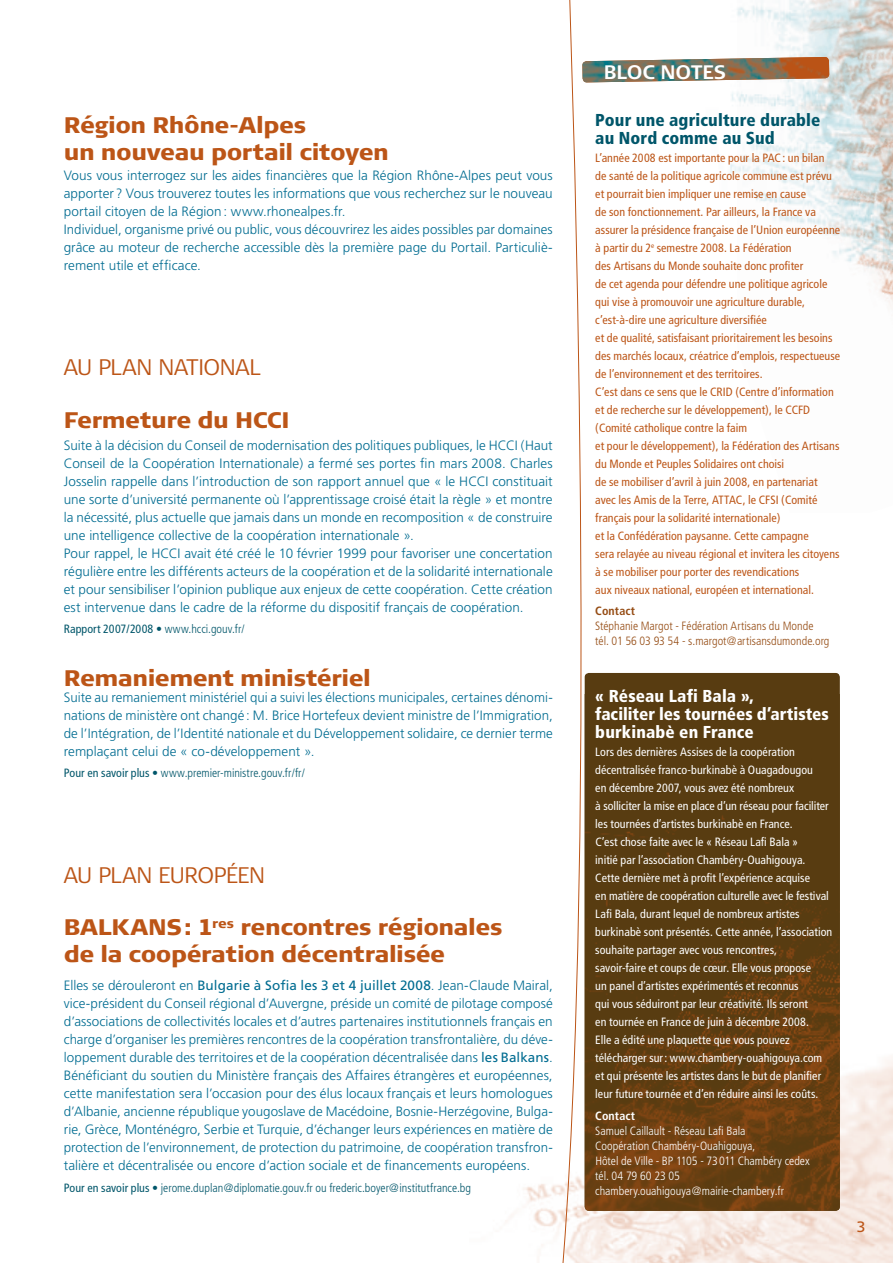
<style>
.page{position:relative;width:893px;height:1263px;background:#fff}
.page>*{position:absolute;margin:0;border:0;box-sizing:border-box;transform-origin:0 0}
.t1{font:900 22.5px/27px "Signa Column";letter-spacing:-.02em;color:#bc5517}
.t2{font:300 22.5px "Signa Column";letter-spacing:-.015em;color:#bc5517}
.t3{font:700 19.5px "Signa Column";letter-spacing:-.01em;color:#fff}
.t4{font:900 condensed 17.25px/18px "Frutiger";letter-spacing:.005em;color:#fff}
.t5{font:900 condensed 17.25px/18px "Frutiger";letter-spacing:.01em;color:#00566a}
.t6{font:300 13.5px/18px "Frutiger";letter-spacing:.005em;color:#006c91}
.t7{font:condensed 12px/18px "Frutiger";letter-spacing:.005em;color:#bc5517}
.t8{font:condensed 12px/18px "Frutiger";letter-spacing:.005em;color:#fff}
.t9{font:300 condensed 12px/15px "Frutiger";color:#fff}
.t10{font:300 condensed 12px "Frutiger";color:#00566a}
.t11{font:300 condensed 12px/15px "Frutiger";color:#954c14}
.t12{font:condensed 12px "Frutiger";letter-spacing:.005em;color:#00566a}
.t13{font:700 condensed 12px "Frutiger";letter-spacing:.01em;color:#954c14}
.t14{font:700 condensed 12px "Frutiger";letter-spacing:.01em;color:#fff}
.s1{font-weight:300}
.s2{font-weight:400}
</style>
<div class="page">
<img style="left:730px;top:0;width:163px;height:307px">
<img style="left:506px;top:1059px;width:387px;height:204px">
<div style="left:585px;top:673px;width:255px;height:538px;background:#583c11;border-radius:4px"></div>
<img style="left:602px;top:766px;width:238px;height:445px">
<img style="left:602px;top:57px;width:227px;height:25px">
<svg style="left:559px;top:0;width:43px;height:1263px"></svg>
<svg style="left:858px;top:1222px;width:6px;height:10px"></svg>
<h1 class="t1" style="left:64px;top:111px;width:327px">Région Rhône-Alpes<br>un nouveau portail citoyen</h1>
<p class="t6" style="left:64px;top:167px;width:490px">Vous vous interrogez sur les aides financières que la Région Rhône-Alpes peut vous apporter ? Vous trouverez toutes les informations que vous recherchez sur le nouveau portail citoyen de la Région: www.rhonealpes.fr.<br>Individuel, organisme privé ou public, vous découvrirez les aides possibles par domaines grâce au moteur de recherche accessible dès la première page du Portail. Particuliè&shy;rement utile et efficace.</p>
<h1 class="t2" style="left:64px;top:354px;width:198px">AU PLAN NATIONAL</h1>
<h1 class="t1" style="left:64px;top:406px;width:227px">Fermeture du HCCI</h1>
<p class="t6" style="left:64px;top:437px;width:490px">Suite à la décision du Conseil de modernisation des politiques publiques, le HCCI (Haut Conseil de la Coopération Internationale) a fermé ses portes fin mars 2008. Charles Josselin rappelle dans l’introduction de son rapport annuel que « le HCCI constituait une sorte d’université permanente où l’apprentissage croisé était la règle » et montre la nécessité, plus actuelle que jamais dans un monde en recomposition « de construire une intelligence collective de la coopération internationale ».<br>Pour rappel, le HCCI avait été créé le 10 février 1999 pour favoriser une concertation régulière entre les différents acteurs de la coopération et de la solidarité internationale et pour sensibiliser l’opinion publique aux enjeux de cette coopération. Cette création est intervenue dans le cadre de la réforme du dispositif français de coopération.</p>
<p class="t12" style="left:64px;top:622px;width:182px">Rapport 2007/2008 • <span class="s1">www.hcci.gouv.fr/</span></p>
<h1 class="t1" style="left:64px;top:664px;width:309px">Remaniement ministériel</h1>
<p class="t6" style="left:64px;top:689px;width:491px;text-align:justify">Suite au remaniement ministériel qui a suivi les élections municipales, certaines dénomi&shy;nations de ministère ont changé: M. Brice Hortefeux devient ministre de l’Immigration, de l’Intégration, de l’Identité nationale et du Développement solidaire, ce dernier terme remplaçant celui de « co-développement ».</p>
<p class="t10" style="left:64px;top:766px;width:243px"><span class="s2">Pour en savoir plus •</span> www.premier-ministre.gouv.fr/fr/</p>
<h1 class="t2" style="left:64px;top:862px;width:203px">AU PLAN EUROPÉEN</h1>
<h1 class="t1" style="left:64px;top:913px;width:440px">BALKANS: 1<sup>res</sup> rencontres régionales de la coopération décentralisée</h1>
<p class="t6" style="left:64px;top:977px;width:490px;text-align:justify">Elles se dérouleront en <span class="s2">Bulgarie à Sofia les 3 et 4 juillet 2008</span>. Jean-Claude Mairal, vice-président du Conseil régional d’Auvergne, préside un comité de pilotage composé d’associations de collectivités locales et d’autres partenaires institutionnels français en charge d’organiser les premières rencontres de la coopération transfrontalière, du déve&shy;loppement durable des territoires et de la coopération décentralisée dans <span class="s2">les Balkans</span>.<br>Bénéficiant du soutien du Ministère français des Affaires étrangères et européennes, cette manifestation sera l’occasion pour des élus locaux français et leurs homologues d’Albanie, ancienne république yougoslave de Macédoine, Bosnie-Herzégovine, Bulga&shy;rie, Grèce, Monténégro, Serbie et Turquie, d’échanger leurs expériences en matière de protection de l’environnement, de protection du patrimoine, de coopération transfron&shy;talière et décentralisée ou encore d’action sociale et de financements européens.</p>
<p class="t10" style="left:64px;top:1180px;width:409px"><span class="s2">Pour en savoir plus •</span> jerome.duplan@diplomatie.gouv.fr ou frederic.boyer@institutfrance.bg</p>
<h2 class="t3" style="left:604px;top:61px;width:124px">BLOC NOTES</h2>
<p class="t5" style="left:595px;top:111px;width:227px">Pour une agriculture durable au Nord comme au Sud</p>
<p class="t7" style="left:595px;top:149px;width:246px">L’année 2008 est importante pour la PAC: un bilan<br>de santé de la politique agricole commune est prévu et pourrait bien impliquer une remise en cause<br>de son fonctionnement. Par ailleurs, la France va assurer la présidence française de l’Union européenne à partir du 2<sup>e</sup> semestre 2008. La Fédération<br>des Artisans du Monde souhaite donc profiter<br>de cet agenda pour défendre une politique agricole qui vise à promouvoir une agriculture durable, c’est-à-dire une agriculture diversifiée<br>et de qualité, satisfaisant prioritairement les besoins des marchés locaux, créatrice d’emplois, respectueuse de l’environnement et des territoires.<br>C’est dans ce sens que le CRID (Centre d’information et de recherche sur le développement), le CCFD (Comité catholique contre la faim<br>et pour le développement), la Fédération des Artisans du Monde et Peuples Solidaires ont choisi<br>de se mobiliser d’avril à juin 2008, en partenariat avec les Amis de la Terre, ATTAC, le CFSI (Comité français pour la solidarité internationale)<br>et la Confédération paysanne. Cette campagne<br>sera relayée au niveau régional et invitera les citoyens à se mobiliser pour porter des revendications<br>aux niveaux national, européen et international.</p>
<p class="t13" style="left:595px;top:604px;width:41px">Contact</p>
<p class="t11" style="left:595px;top:619px;width:236px">Stéphanie Margot - Fédération Artisans du Monde tél. 01 56 03 93 54 - s.margot@artisansdumonde.org</p>
<p class="t4" style="left:595px;top:687px;width:235px">« Réseau Lafi Bala »,<br>faciliter les tournées d’artistes burkinabè en France</p>
<p class="t8" style="left:595px;top:743px;width:238px">Lors des dernières Assises de la coopération décentralisée franco-burkinabè à Ouagadougou<br>en décembre 2007, vous avez été nombreux<br>à solliciter la mise en place d’un réseau pour faciliter les tournées d’artistes burkinabè en France.<br>C’est chose faite avec le « Réseau Lafi Bala »<br>initié par l’association Chambéry-Ouahigouya.<br>Cette dernière met à profit l’expérience acquise<br>en matière de coopération culturelle avec le festival Lafi Bala, durant lequel de nombreux artistes burkinabè sont présentés. Cette année, l’association souhaite partager avec vous rencontres,<br>savoir-faire et coups de cœur. Elle vous propose<br>un panel d’artistes expérimentés et reconnus<br>qui vous séduiront par leur créativité. Ils seront<br>en tournée en France de juin à décembre 2008.<br>Elle a édité une plaquette que vous pouvez télécharger sur: www.chambery-ouahigouya.com et qui présente les artistes dans le but de planifier leur future tournée et d’en réduire ainsi les coûts.</p>
<p class="t14" style="left:595px;top:1108px;width:41px">Contact</p>
<p class="t9" style="left:595px;top:1123px;width:216px">Samuel Caillault - Réseau Lafi Bala<br>Coopération Chambéry-Ouahigouya,<br>Hôtel de Ville - BP 1105 - 73011 Chambéry cedex tél. 04 79 60 23 05 chambery.ouahigouya@mairie-chambery.fr</p>
</div>
